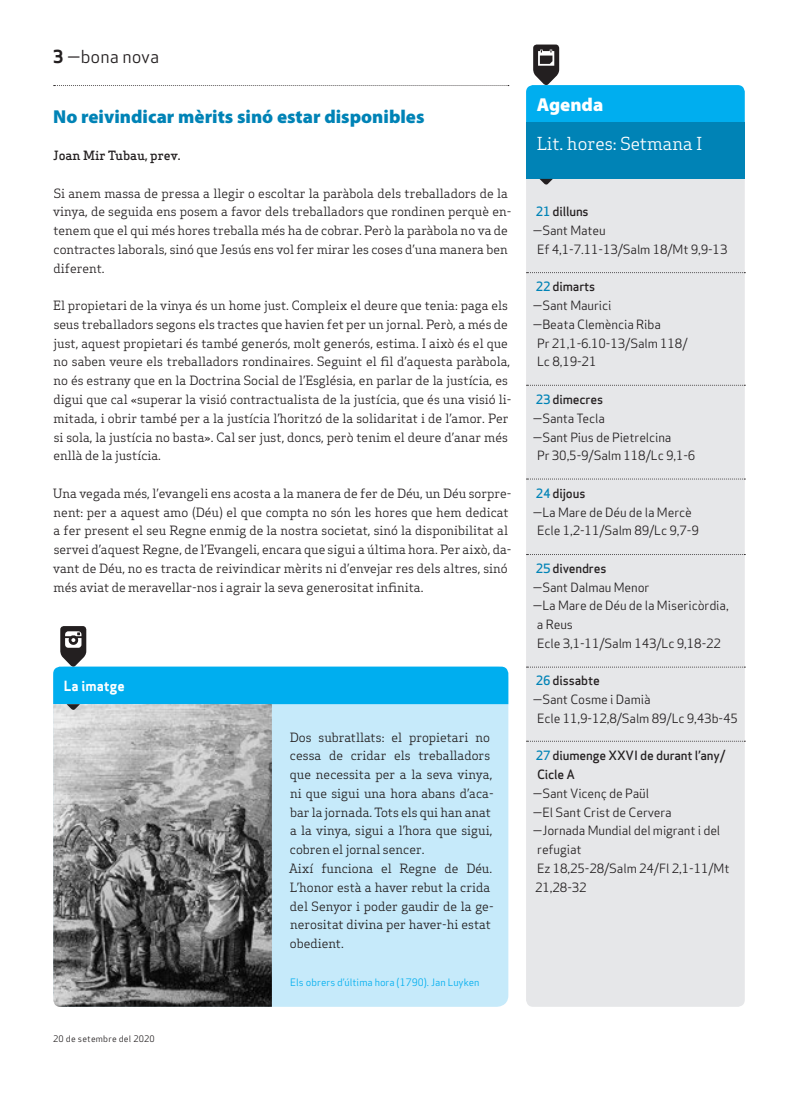
<style>
.page{position:relative;width:798px;height:1099px;background:#fff}
.page>*{position:absolute;margin:0;border:0;box-sizing:border-box;transform-origin:0 0}
.Titular_Petit{font:900 18.75px "Myriad Pro";color:#0083b6}
.Titular_Secció{font:900 18.75px "Myriad Pro";color:#fff}
.Subtitol_Secció{font:17.5px "Apex Serif";color:#fff}
.Capçalera{font:17.5px "Apex Sans Book T";color:#231f20}
.Titular_Secció_Petit{font:13.75px "Apex Sans Bold T";color:#fff}
.Text_General{font:12.5px/18.8px "Apex Serif";color:#231f20}
.Text_General-2{font:12.5px/18.8px "Apex Sans Book T";letter-spacing:-.01em;color:#231f20}
.Text_General-3{font:12.5px/18.8px "Apex Sans Medium T";letter-spacing:-.01em;color:#231f20}
.Autors{font:500 12.5px "Apex Serif";color:#231f20}
.Credit_La_Imatge{font:10px "Apex Sans Book T";color:#00aeef}
.Data_Peu{font:8.75px "Apex Sans Book T";letter-spacing:.02em;color:#231f20}
.s1{font-family:"Apex Sans Bold T"}
.s2{color:#0083b6}
</style>
<div class="page">
<svg style="left:54px;top:85px;width:454px;height:1px"></svg>
<div style="left:526px;top:179px;width:218px;height:827px;background:#e6e7e9"></div>
<svg style="left:526px;top:272px;width:219px;height:1px"></svg>
<svg style="left:526px;top:385px;width:219px;height:1px"></svg>
<svg style="left:526px;top:478px;width:219px;height:1px"></svg>
<svg style="left:526px;top:554px;width:219px;height:1px"></svg>
<svg style="left:526px;top:666px;width:219px;height:1px"></svg>
<svg style="left:526px;top:740px;width:219px;height:1px"></svg>
<svg style="left:526px;top:45px;width:218px;height:78px"></svg>
<div style="left:526px;top:123px;width:218px;height:56px;background:#0083b6"></div>
<svg style="left:539px;top:179px;width:13px;height:6px"></svg>
<div style="left:53px;top:666px;width:455px;height:340px;background:#c6eafa;border-radius:11px"></div>
<img style="left:53px;top:710px;width:219px;height:296px">
<svg style="left:53px;top:626px;width:455px;height:84px"></svg>
<p class="Capçalera" style="left:53px;top:46px;width:107px"><span class="s1">3</span> —bona nova</p>
<p class="Titular_Petit" style="left:53px;top:104px;width:373px">No reivindicar mèrits sinó estar disponibles</p>
<p class="Autors" style="left:53px;top:148px;width:129px">Joan Mir Tubau, prev.</p>
<p class="Text_General" style="left:53px;top:183px;width:459px">Si anem massa de pressa a llegir o escoltar la paràbola dels treballadors de la vinya, de seguida ens posem a favor dels treballadors que rondinen perquè en&shy;tenem que el qui més hores treballa més ha de cobrar. Però la paràbola no va de contractes laborals, sinó que Jesús ens vol fer mirar les coses d’una manera ben diferent.</p>
<p class="Text_General" style="left:53px;top:296px;width:459px">El propietari de la vinya és un home just. Compleix el deure que tenia: paga els seus treballadors segons els tractes que havien fet per un jornal. Però, a més de just, aquest propietari és també generós, molt generós, estima. I això és el que no saben veure els treballadors rondinaires. Seguint el fil d’aquesta paràbola, no és estrany que en la Doctrina Social de l’Església, en parlar de la justícia, es digui que cal «superar la visió contractualista de la justícia, que és una visió li&shy;mitada, i obrir també per a la justícia l’horitzó de la solidaritat i de l’amor. Per si sola, la justícia no basta». Cal ser just, doncs, però tenim el deure d’anar més enllà de la justícia.</p>
<p class="Text_General" style="left:53px;top:483px;width:459px">Una vegada més, l’evangeli ens acosta a la manera de fer de Déu, un Déu sorpre&shy;nent: per a aquest amo (Déu) el que compta no són les hores que hem dedicat a fer present el seu Regne enmig de la nostra societat, sinó la disponibilitat al servei d’aquest Regne, de l’Evangeli, encara que sigui a última hora. Per això, da&shy;vant de Déu, no es tracta de reivindicar mèrits ni d’envejar res dels altres, sinó més aviat de meravellar-nos i agrair la seva generositat infinita.</p>
<p class="Titular_Secció_Petit" style="left:64px;top:677px;width:62px">La imatge</p>
<p class="Data_Peu" style="left:53px;top:1032px;width:103px">20 de setembre del 2020</p>
<p class="Text_General" style="left:289px;top:727px;width:205px">Dos subratllats: el propietari no cessa de cridar els treballadors que necessita per a la seva vinya, ni que sigui una hora abans d’aca&shy;bar la jornada. Tots els qui han anat a la vinya, sigui a l’hora que sigui, cobren el jornal sencer.</p>
<p class="Text_General" style="left:289px;top:858px;width:206px">Així funciona el Regne de Déu.<br>L’honor està a haver rebut la crida del Senyor i poder gaudir de la ge&shy;nerositat divina per haver-hi estat obedient.</p>
<p class="Credit_La_Imatge" style="left:290px;top:975px;width:191px">Els obrers d’última hora (1790). Jan Luyken</p>
<p class="Titular_Secció" style="left:536px;top:92px;width:68px">Agenda</p>
<p class="Subtitol_Secció" style="left:536px;top:133px;width:167px">Lit. hores: Setmana I</p>
<p class="Text_General-3" style="left:535px;top:202px;width:54px"><span class="s2">21</span> dilluns</p>
<p class="Text_General-2" style="left:532px;top:221px;width:74px">—Sant Mateu</p>
<p class="Text_General-2" style="left:537px;top:240px;width:192px">Ef 4,1-7.11-13/Salm 18/Mt 9,9-13</p>
<p class="Text_General-3" style="left:535px;top:277px;width:61px"><span class="s2">22</span> dimarts</p>
<p class="Text_General-2" style="left:532px;top:296px;width:80px">—Sant Maurici</p>
<p class="Text_General-2" style="left:532px;top:315px;width:130px">—Beata Clemència Riba</p>
<p class="Text_General-2" style="left:537px;top:333px;width:152px">Pr 21,1-6.10-13/Salm 118/</p>
<p class="Text_General-2" style="left:537px;top:352px;width:61px">Lc 8,19-21</p>
<p class="Text_General-3" style="left:535px;top:390px;width:69px"><span class="s2">23</span> dimecres</p>
<p class="Text_General-2" style="left:532px;top:408px;width:74px">—Santa Tecla</p>
<p class="Text_General-2" style="left:532px;top:427px;width:140px">—Sant Pius de Pietrelcina</p>
<p class="Text_General-2" style="left:537px;top:446px;width:160px">Pr 30,5-9/Salm 118/Lc 9,1-6</p>
<p class="Text_General-3" style="left:535px;top:483px;width:51px"><span class="s2">24</span> dijous</p>
<p class="Text_General-2" style="left:532px;top:502px;width:161px">—La Mare de Déu de la Mercè</p>
<p class="Text_General-2" style="left:537px;top:521px;width:163px">Ecle 1,2-11/Salm 89/Lc 9,7-9</p>
<p class="Text_General-3" style="left:535px;top:558px;width:72px"><span class="s2">25</span> divendres</p>
<p class="Text_General-2" style="left:532px;top:577px;width:118px">—Sant Dalmau Menor</p>
<p class="Text_General-2" style="left:536px;top:596px;width:193px;text-indent:-4px">—La Mare de Déu de la Misericòrdia, a Reus</p>
<p class="Text_General-2" style="left:537px;top:633px;width:185px">Ecle 3,1-11/Salm 143/Lc 9,18-22</p>
<p class="Text_General-3" style="left:535px;top:671px;width:65px"><span class="s2">26</span> dissabte</p>
<p class="Text_General-2" style="left:532px;top:690px;width:119px">—Sant Cosme i Damià</p>
<p class="Text_General-2" style="left:537px;top:708px;width:202px">Ecle 11,9-12,8/Salm 89/Lc 9,43b-45</p>
<p class="Text_General-3" style="left:535px;top:746px;width:191px"><span class="s2">27</span> diumenge XXVI de durant l’any/<br>Cicle A</p>
<p class="Text_General-2" style="left:532px;top:783px;width:118px">—Sant Vicenç de Paül</p>
<p class="Text_General-2" style="left:532px;top:802px;width:140px">—El Sant Crist de Cervera</p>
<p class="Text_General-2" style="left:537px;top:821px;width:184px;text-indent:-5px">—Jornada Mundial del migrant i del refugiat</p>
<p class="Text_General-2" style="left:535px;top:858px;width:196px">Ez 18,25-28/Salm 24/Fl 2,1-11/Mt<br>21,28-32</p>
</div>
